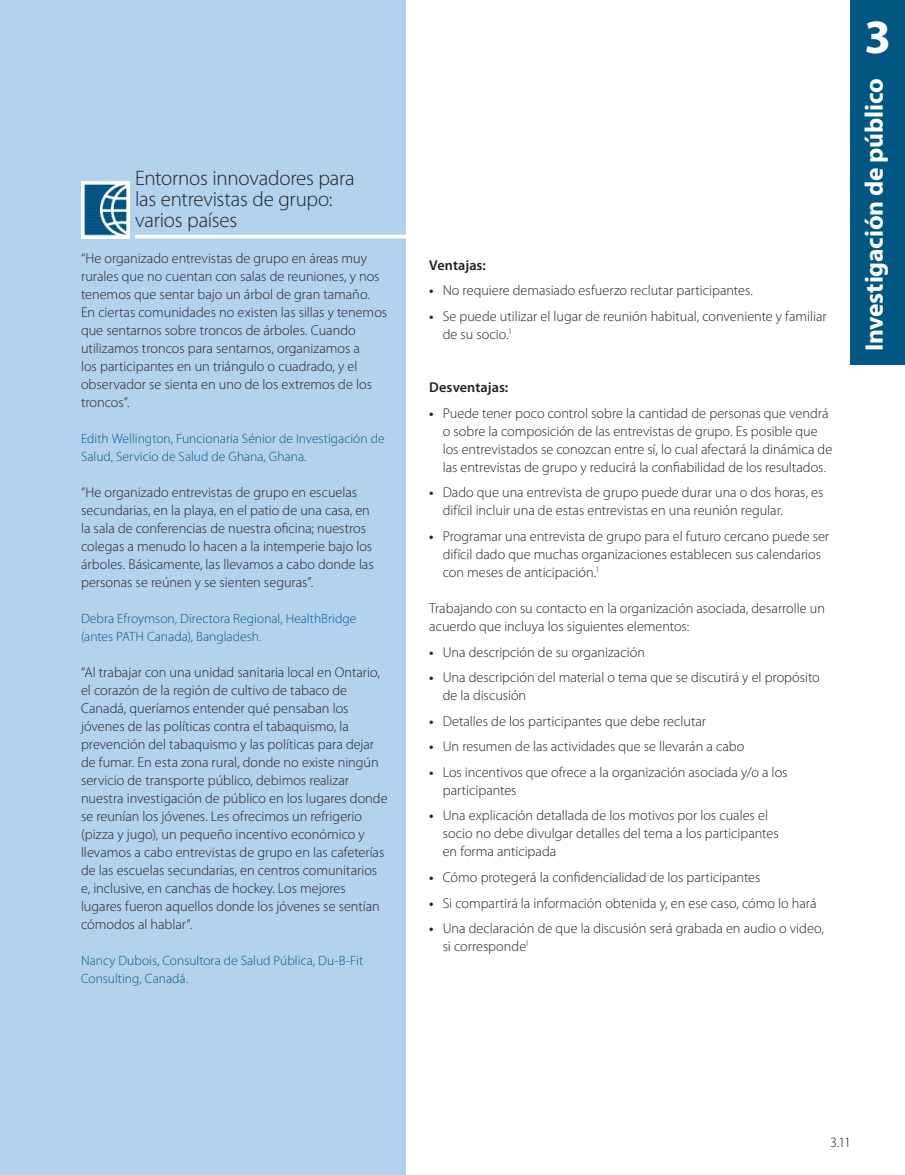
<style>
.page{position:relative;width:905px;height:1175px;background:#fff}
.page>*{position:absolute;margin:0;border:0;box-sizing:border-box;transform-origin:0 0}
.t1{font:700 48px "Myriad Pro";color:#fff}
.t2{font:700 25.5px "Myriad Pro";letter-spacing:-.01em;color:#fff}
.t3{font:300 21px/21px "Myriad Pro";letter-spacing:-.01em;color:#231f20}
.t4{font:300 14.25px/18px "Myriad Pro";color:#231f20}
.t5{font:600 14.25px/25.5px "Myriad Pro";letter-spacing:.005em;color:#231f20}
.t6{font:300 13.5px/18px "Myriad Pro";color:#005882}
</style>
<div class="page">
<div style="left:850px;top:0;width:54px;height:364px;background:#005882"></div>
<div style="left:0;top:0;width:405px;height:1174px;background:#b3d2ee"></div>
<hr style="left:135px;top:235px;width:283px;height:3px;background:#fff">
<img style="left:81px;top:182px;width:48px;height:57px">
<h3 class="t3" style="left:135px;top:167px;width:221px">Entornos innovadores para las entrevistas de grupo: varios países</h3>
<p class="t4" style="left:81px;top:249px;width:308px">“He organizado entrevistas de grupo en áreas muy rurales que no cuentan con salas de reuniones, y nos tenemos que sentar bajo un árbol de gran tamaño.<br>En ciertas comunidades no existen las sillas y tenemos que sentarnos sobre troncos de árboles. Cuando utilizamos troncos para sentarnos, organizamos a<br>los participantes en un triángulo o cuadrado, y el observador se sienta en uno de los extremos de los troncos”.</p>
<p class="t6" style="left:81px;top:429px;width:305px">Edith Wellington, Funcionaria Sénior de Investigación de<br>Salud, Servicio de Salud de Ghana, Ghana.</p>
<p class="t4" style="left:81px;top:483px;width:294px">“He organizado entrevistas de grupo en escuelas secundarias, en la playa, en el patio de una casa, en la sala de conferencias de nuestra oficina; nuestros colegas a menudo lo hacen a la intemperie bajo los árboles. Básicamente, las llevamos a cabo donde las personas se reúnen y se sienten seguras”.</p>
<p class="t6" style="left:81px;top:609px;width:277px">Debra Efroymson, Directora Regional, HealthBridge (antes PATH Canada), Bangladesh.</p>
<p class="t4" style="left:81px;top:663px;width:308px">“Al trabajar con una unidad sanitaria local en Ontario, el corazón de la región de cultivo de tabaco de Canadá, queríamos entender qué pensaban los jóvenes de las políticas contra el tabaquismo, la prevención del tabaquismo y las políticas para dejar de fumar. En esta zona rural, donde no existe ningún servicio de transporte público, debimos realizar nuestra investigación de público en los lugares donde se reunían los jóvenes. Les ofrecimos un refrigerio (pizza y jugo), un pequeño incentivo económico y llevamos a cabo entrevistas de grupo en las cafeterías de las escuelas secundarias, en centros comunitarios e, inclusive, en canchas de hockey. Los mejores lugares fueron aquellos donde los jóvenes se sentían cómodos al hablar”.</p>
<p class="t6" style="left:81px;top:951px;width:284px">Nancy Dubois, Consultora de Salud Pública, Du-B-Fit<br>Consulting, Canadá.</p>
<p class="t5" style="left:429px;top:252px;width:58px">Ventajas:</p>
<p class="t4" style="left:442px;top:278px;width:385px;line-height:25.5px">No requiere demasiado esfuerzo reclutar participantes.<br>Se puede utilizar el lugar de reunión habitual, conveniente y familiar</p>
<p class="t4" style="left:442px;top:325px;width:68px">de su socio.<sup>1</sup></p>
<p class="t5" style="left:429px;top:277px;width:6px">• •</p>
<p class="t5" style="left:429px;top:374px;width:81px">Desventajas:</p>
<p class="t4" style="left:442px;top:404px;width:391px">Puede tener poco control sobre la cantidad de personas que vendrá o sobre la composición de las entrevistas de grupo. Es posible que los entrevistados se conozcan entre sí, lo cual afectará la dinámica de las entrevistas de grupo y reducirá la confiabilidad de los resultados.</p>
<p class="t4" style="left:442px;top:483px;width:382px">Dado que una entrevista de grupo puede durar una o dos horas, es difícil incluir una de estas entrevistas en una reunión regular.</p>
<p class="t4" style="left:442px;top:527px;width:388px">Programar una entrevista de grupo para el futuro cercano puede ser difícil dado que muchas organizaciones establecen sus calendarios con meses de anticipación.<sup>1</sup></p>
<p class="t4" style="left:429px;top:599px;width:397px">Trabajando con su contacto en la organización asociada, desarrolle un acuerdo que incluya los siguientes elementos:</p>
<p class="t4" style="left:443px;top:639px;width:378px;line-height:25.5px">Una descripción de su organización<br>Una descripción del material o tema que se discutirá y el propósito</p>
<p class="t4" style="left:443px;top:682px;width:346px;line-height:25.5px">de la discusión<br>Detalles de los participantes que debe reclutar<br>Un resumen de las actividades que se llevarán a cabo<br>Los incentivos que ofrece a la organización asociada y/o a los</p>
<p class="t4" style="left:443px;top:777px;width:327px;line-height:25.5px">participantes<br>Una explicación detallada de los motivos por los cuales el</p>
<p class="t4" style="left:442px;top:824px;width:337px">socio no debe divulgar detalles del tema a los participantes en forma anticipada</p>
<p class="t4" style="left:443px;top:864px;width:383px;line-height:25.5px">Cómo protegerá la confidencialidad de los participantes<br>Si compartirá la información obtenida y, en ese caso, cómo lo hará<br>Una declaración de que la discusión será grabada en audio o video,</p>
<p class="t4" style="left:442px;top:937px;width:85px">si corresponde<sup>1</sup></p>
<p class="t5" style="left:429px;top:400px;width:6px">•</p>
<p class="t5" style="left:429px;top:479px;width:6px">•</p>
<p class="t5" style="left:429px;top:523px;width:6px">•</p>
<p class="t5" style="left:429px;top:638px;width:6px">• •</p>
<p class="t5" style="left:429px;top:707px;width:6px;text-align:justify">• • •</p>
<p class="t5" style="left:429px;top:802px;width:6px">•</p>
<p class="t5" style="left:429px;top:864px;width:6px;text-align:justify">• • •</p>
<h1 class="t1" style="left:864px;top:5px;width:28px">3</h1>
<h2 class="t2" style="left:857px;top:351px;width:274px;rotate:-90deg">Investigación de público</h2>
<p class="t4" style="left:830px;top:1133px;width:14px">3.11</p>
</div>
